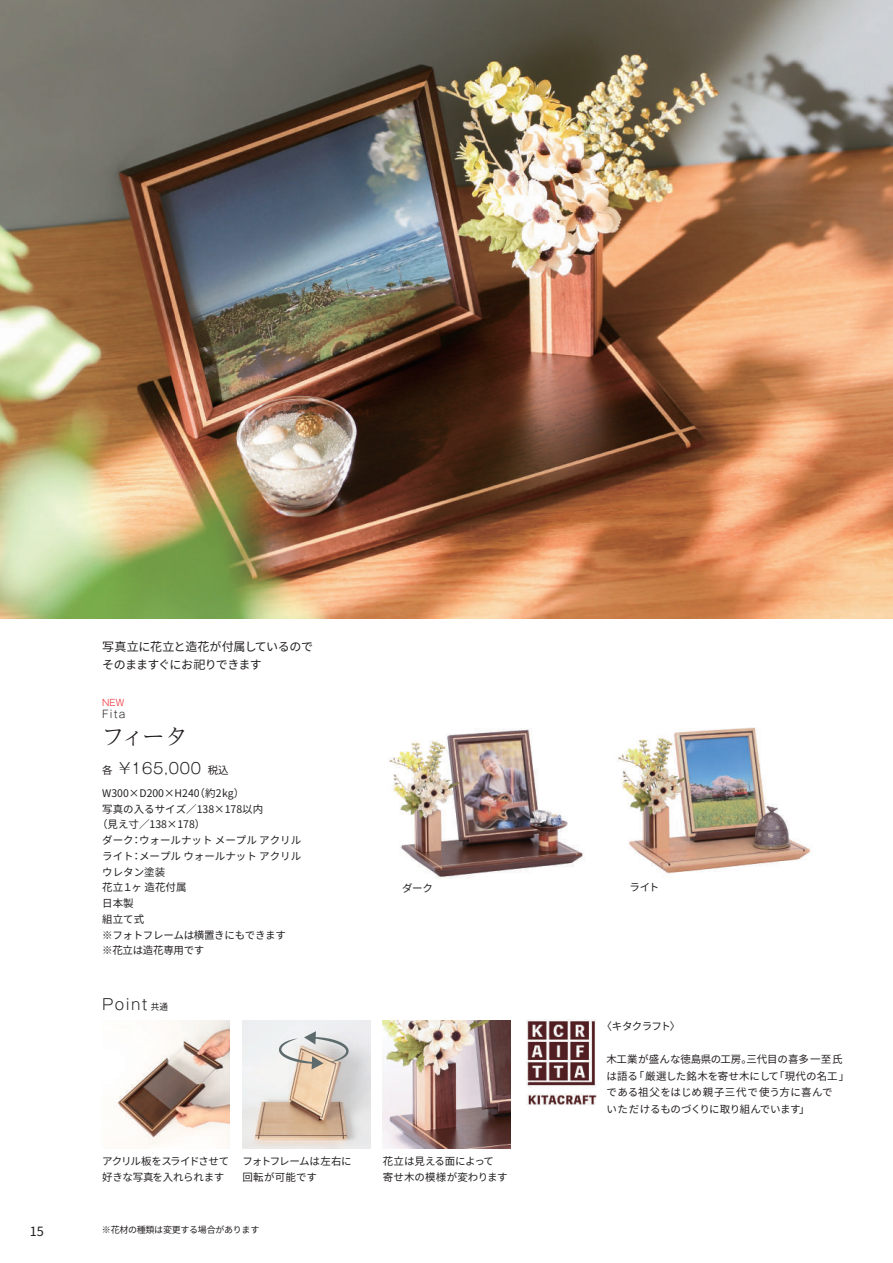
<style>
.page{position:relative;width:893px;height:1263px;background:#fff}
.page>*{position:absolute;margin:0;border:0;box-sizing:border-box;transform-origin:0 0}
.t1{font:300 22.5px "UD Reimin Pr 6 N";color:#231f20}
.t2{font:300 15px "Gothic MB101 Pr 6 N";letter-spacing:.065em;color:#231f20}
.t3{font:12.75px "Noto Sans JP";color:#231f20}
.t4{font:12px/18px "Noto Sans JP";letter-spacing:-.04em;color:#231f20}
.t5{font:10.5px/16.5px "Noto Sans JP";color:#231f20}
.t6{font:10.5px "Noto Sans JP";letter-spacing:-.03em;color:#231f20}
.t7{font:10.5px/16.5px "Noto Sans JP";letter-spacing:-.045em;color:#231f20}
.t8{font:300 10.5px "Gothic MB101 Pr 6 N";color:#231f20}
.t9{font:9px "Noto Sans JP";letter-spacing:-.03em;color:#231f20}
.t10{font:300 9px "Gothic MB101 Pr 6 N";color:#ee1d23}
.s1{font-family:"Noto Sans JP";font-weight:400;font-size:10.5px}
.s2{font-family:"Noto Sans JP";font-weight:400;font-size:9px}
</style>
<div class="page">
<img style="left:0;top:0;width:893px;height:619px">
<img style="left:389px;top:728px;width:196px;height:150px">
<img style="left:618px;top:727px;width:193px;height:147px">
<img style="left:113px;top:1020px;width:117px;height:128px">
<img style="left:243px;top:1020px;width:127px;height:128px">
<img style="left:383px;top:1020px;width:127px;height:128px">
<img style="left:527px;top:1019px;width:69px;height:87px">
<svg style="left:279px;top:1031px;width:70px;height:38px"></svg>
<p class="t3" style="left:30px;top:1224px;width:16px">15</p>
<p class="t4" style="left:102px;top:637px;width:212px">写真立に花立と造花が付属しているのでそのまますぐにお祀りできます</p>
<p class="t10" style="left:102px;top:695px;width:23px">NEW</p>
<p class="t8" style="left:102px;top:705px;width:25px">Fita</p>
<h1 class="t1" style="left:102px;top:718px;width:87px">フィータ</h1>
<h2 class="t2" style="left:102px;top:756px;width:128px"><span class="s1">各</span> ¥165,000 <span class="s1">税込</span></h2>
<p class="t5" style="left:102px;top:785px;width:144px">W300×D200×H240（約2kg）</p>
<p class="t5" style="left:102px;top:801px;width:162px">写真の入るサイズ／138×178以内</p>
<p class="t5" style="left:97px;top:816px;width:110px">（見え寸／138×178）</p>
<p class="t5" style="left:102px;top:832px;width:200px">ダーク：ウォールナット メープル アクリル</p>
<p class="t5" style="left:102px;top:848px;width:200px">ライト：メープル ウォールナット アクリル</p>
<p class="t5" style="left:102px;top:864px;width:64px">ウレタン塗装</p>
<p class="t5" style="left:102px;top:879px;width:86px">花立１ヶ 造花付属</p>
<p class="t5" style="left:102px;top:895px;width:33px">日本製</p>
<p class="t5" style="left:102px;top:911px;width:43px">組立て式</p>
<p class="t6" style="left:102px;top:929px;width:185px">※フォトフレームは横置きにもできます</p>
<p class="t6" style="left:102px;top:944px;width:104px">※花立は造花専用です</p>
<h2 class="t2" style="left:102px;top:992px;width:67px">Point <span class="s2">共通</span></h2>
<p class="t5" style="left:402px;top:880px;width:32px">ダーク</p>
<p class="t5" style="left:630px;top:879px;width:31px">ライト</p>
<p class="t5" style="left:601px;top:1018px;width:80px">〈キタクラフト〉</p>
<p class="t5" style="left:607px;top:1051px;width:244px">木工業が盛んな徳島県の工房。三代目の喜多 一至氏は語る「厳選した銘木を寄せ木にして 「現代の名工」である祖父をはじめ親子三代で 使う方に喜んで<br>いただけるものづくりに取り組んでいます」</p>
<p class="t7" style="left:102px;top:1153px;width:129px">アクリル板をスライドさせて好きな写真を入れられます</p>
<p class="t5" style="left:243px;top:1153px;width:111px">フォトフレームは左右に回転が可能です</p>
<p class="t5" style="left:383px;top:1153px;width:126px">花立は見える面によって<br>寄せ木の模様が変わります</p>
<p class="t9" style="left:102px;top:1224px;width:159px">※花材の種類は変更する場合があります</p>
</div>
